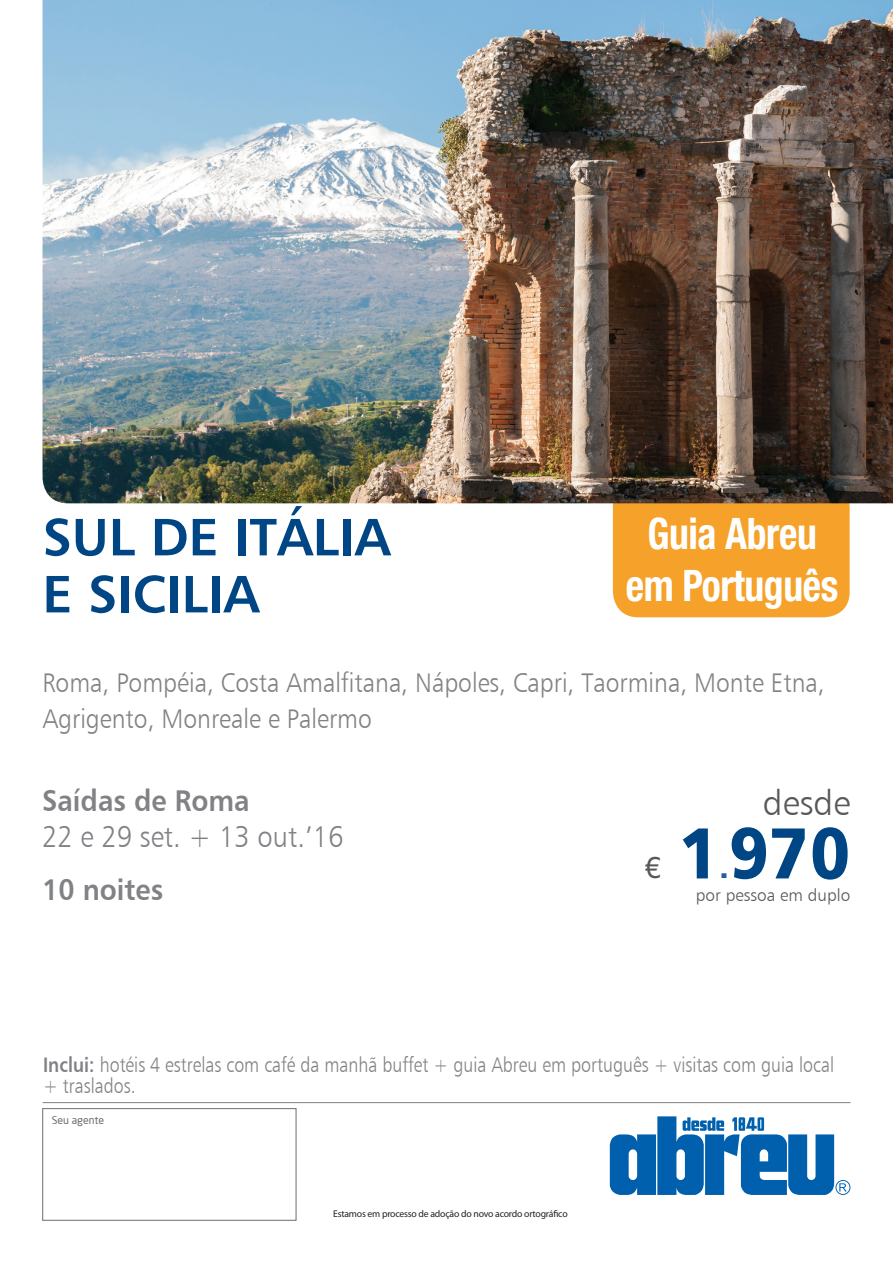
<style>
.page{position:relative;width:893px;height:1263px;background:#fff}
.page>*{position:absolute;margin:0;border:0;box-sizing:border-box;transform-origin:0 0}
.t1{font:72px "Humanist 777 BT Black B";color:#004684;scale:.91 1}
.t2{font:52.5px/57px "Humanist 777 BT Bold B";color:#004684}
.t3{font:700 condensed 43.5px/52.2px "Helvetica Neue";letter-spacing:-.01em;color:#fff;text-align:center;scale:.91 1}
.t4{font:34.95px "Humanist 777 BT Light B";color:#57585a}
.t5{font:30px "Humanist 777 BT Bold B";color:#808285;scale:.91 1}
.t6{font:30px "Humanist 777 BT Light B";color:#808285;scale:.91 1}
.t7{font:30px "Helvetica Neue";color:#57585a}
.t8{font:30px "Humanist 777 BT Black B";color:#255d97}
.t9{font:27px/36px "Humanist 777 BT Light B";color:#808285;scale:.91 1}
.t10{font:21px/21px "Humanist 777 BT Light B";color:#808285;scale:.85 1}
.t11{font:17.1px "Humanist 777 BT Light B";color:#57585a}
.t12{font:10.5px "Neo Sans";color:#6c6d70}
.t13{font:9.75px "Myriad Pro";letter-spacing:-.02em;color:#231f20}
.s1{font-family:"Humanist 777 BT Bold B"}
</style>
<div class="page">
<hr style="left:43px;top:1102px;width:807px;height:1px;background:#808285">
<div style="left:43px;top:1108px;width:253px;height:112px;border:1px solid #6c6d70"></div>
<div style="left:613px;top:481px;width:237px;height:136px;background:#f6a22a;border-radius:26px"></div>
<img style="left:43px;top:0;width:850px;height:503px">
<svg style="left:610px;top:1116px;width:240px;height:79px"></svg>
<h2 class="t2" style="left:43px;top:507px;width:349px">SUL DE ITÁLIA<br>E SICILIA</h2>
<h3 class="t3" style="left:626px;top:506px;width:235px">Guia Abreu em Português</h3>
<p class="t9" style="left:42px;top:664px;width:861px">Roma, Pompéia, Costa Amalfitana, Nápoles, Capri, Taormina, Monte Etna,<br>Agrigento, Monreale e Palermo</p>
<h3 class="t5" style="left:42px;top:782px;width:230px">Saídas de Roma</h3>
<h3 class="t6" style="left:42px;top:818px;width:333px">22 e 29 set. + 13 out.’16</h3>
<h3 class="t5" style="left:42px;top:871px;width:135px">10 noites</h3>
<h3 class="t7" style="left:644px;top:850px;width:18px">€</h3>
<h3 class="t4" style="left:763px;top:782px;width:89px">desde</h3>
<h1 class="t1" style="left:679px;top:807px;width:190px">1970</h1>
<h3 class="t8" style="left:719px;top:849px;width:11px">.</h3>
<p class="t11" style="left:696px;top:884px;width:156px">por pessoa em duplo</p>
<p class="t10" style="left:43px;top:1054px;width:932px"><span class="s1">Inclui:</span> hotéis 4 estrelas com café da manhã buffet + guia Abreu em português + visitas com guia local + traslados.</p>
<p class="t12" style="left:52px;top:1114px;width:54px">Seu agente</p>
<p class="t13" style="left:333px;top:1208px;width:236px">Estamos em processo de adoção do novo acordo ortográfico</p>
</div>
